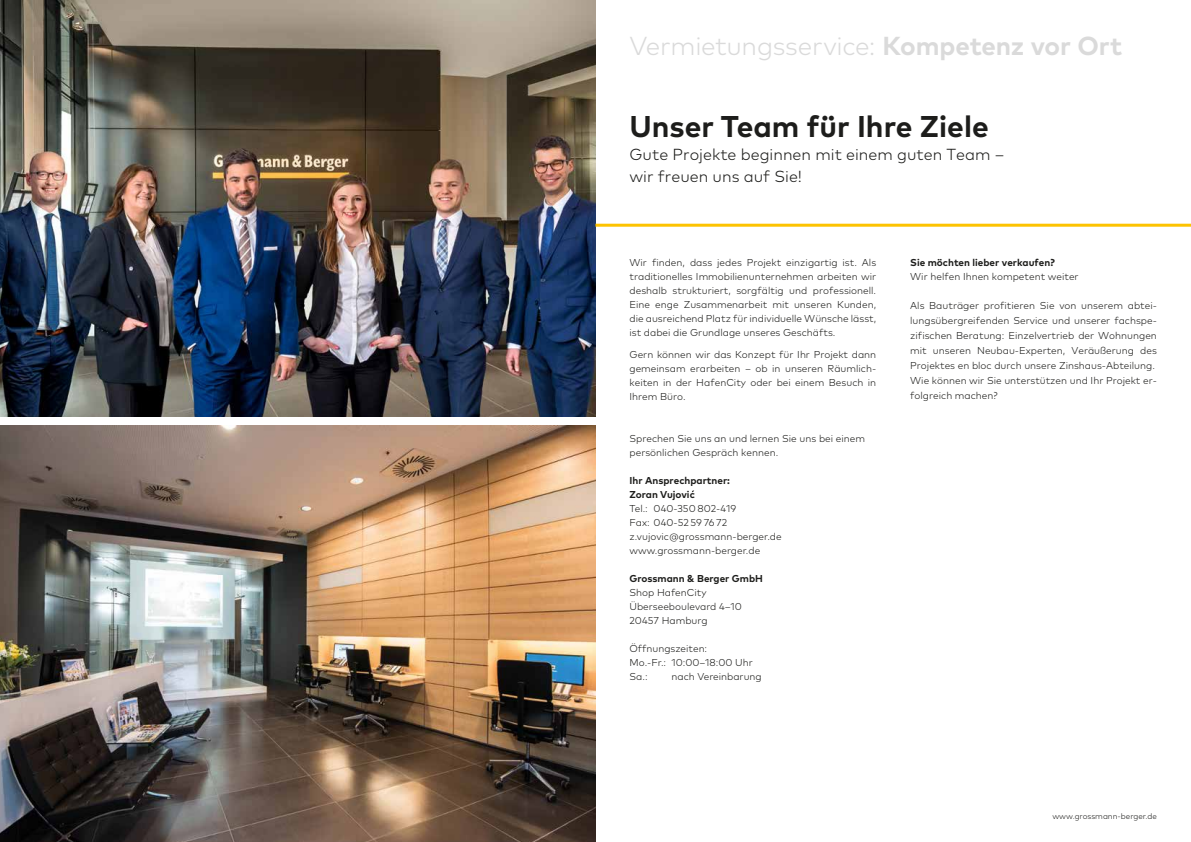
<style>
.page{position:relative;width:1191px;height:842px;background:#fff}
.page>*{position:absolute;margin:0;border:0;box-sizing:border-box;transform-origin:0 0}
.t1{font:700 30px "Mark OT";color:#1d1d1b}
.t2{font:300 26px "Mark OT";letter-spacing:-.01em;color:#dadada}
.t3{font:300 16px/22.4px "Mark OT";color:#1d1d1b}
.t4{font:300 10px/14px "Mark OT";color:#1d1d1b}
.t5{font:700 10px/14px "Mark OT";color:#1d1d1b}
.t6{font:300 8px "Mark OT";color:#1d1d1b}
.s1{font-weight:700}
</style>
<div class="page">
<img style="left:0;top:425px;width:595px;height:417px">
<img style="left:0;top:0;width:595px;height:417px">
<hr style="left:595px;top:224px;width:596px;height:3px;background:#fdc300">
<h2 class="t2" style="left:629px;top:30px;width:494px">Vermietungsservice: <span class="s1">Kompetenz vor Ort</span></h2>
<h1 class="t1" style="left:629px;top:107px;width:361px">Unser Team für Ihre Ziele</h1>
<h3 class="t3" style="left:629px;top:143px;width:376px">Gute Projekte beginnen mit einem guten Team – wir freuen uns auf Sie!</h3>
<p class="t4" style="left:629px;top:255px;width:248px;text-align:justify">Wir finden, dass jedes Projekt einzigartig ist. Als traditionelles Immobilienunternehmen arbeiten wir deshalb strukturiert, sorgfältig und professionell.<br>Eine enge Zusammenarbeit mit unseren Kunden, die ausreichend Platz für individuelle Wünsche lässt, ist dabei die Grundlage unseres Geschäfts.</p>
<p class="t4" style="left:629px;top:348px;width:248px;text-align:justify">Gern können wir das Konzept für Ihr Projekt dann gemeinsam erarbeiten – ob in unseren Räumlich&shy;keiten in der HafenCity oder bei einem Besuch in Ihrem Büro.</p>
<p class="t4" style="left:629px;top:431px;width:237px">Sprechen Sie uns an und lernen Sie uns bei einem persönlichen Gespräch kennen.</p>
<p class="t5" style="left:629px;top:473px;width:102px">Ihr Ansprechpartner:<br>Zoran Vujovic</p>
<p class="t4" style="left:629px;top:501px;width:154px">Tel.: 040-350 802-419<br>Fax: 040-52 59 76 72 z.vujovic@grossmann-berger.de www.grossmann-berger.de</p>
<p class="t5" style="left:629px;top:571px;width:135px">Grossmann &amp; Berger GmbH</p>
<p class="t4" style="left:629px;top:585px;width:114px">Shop HafenCity<br>Überseeboulevard 4–10<br>20457 Hamburg</p>
<p class="t4" style="left:629px;top:641px;width:125px">Öffnungszeiten:<br>Mo.-Fr.: 10:00–18:00 Uhr<br>Sa.:</p>
<p class="t4" style="left:671px;top:669px;width:92px">nach Vereinbarung</p>
<p class="t5" style="left:910px;top:255px;width:146px">Sie möchten lieber verkaufen?</p>
<p class="t4" style="left:910px;top:269px;width:170px">Wir helfen Ihnen kompetent weiter</p>
<p class="t4" style="left:910px;top:298px;width:248px;line-height:15px">Als Bauträger profitieren Sie von unserem abtei&shy;lungsübergreifenden Service und unserer fachspe&shy;zifischen Beratung: Einzelvertrieb der Wohnungen mit unseren Neubau-Experten, Veräußerung des Projektes en bloc durch unsere Zinshaus-Abteilung.<br>Wie können wir Sie unterstützen und Ihr Projekt er&shy;folgreich machen?</p>
<p class="t6" style="left:1052px;top:812px;width:106px">www.grossmann-berger.de</p>
</div>
